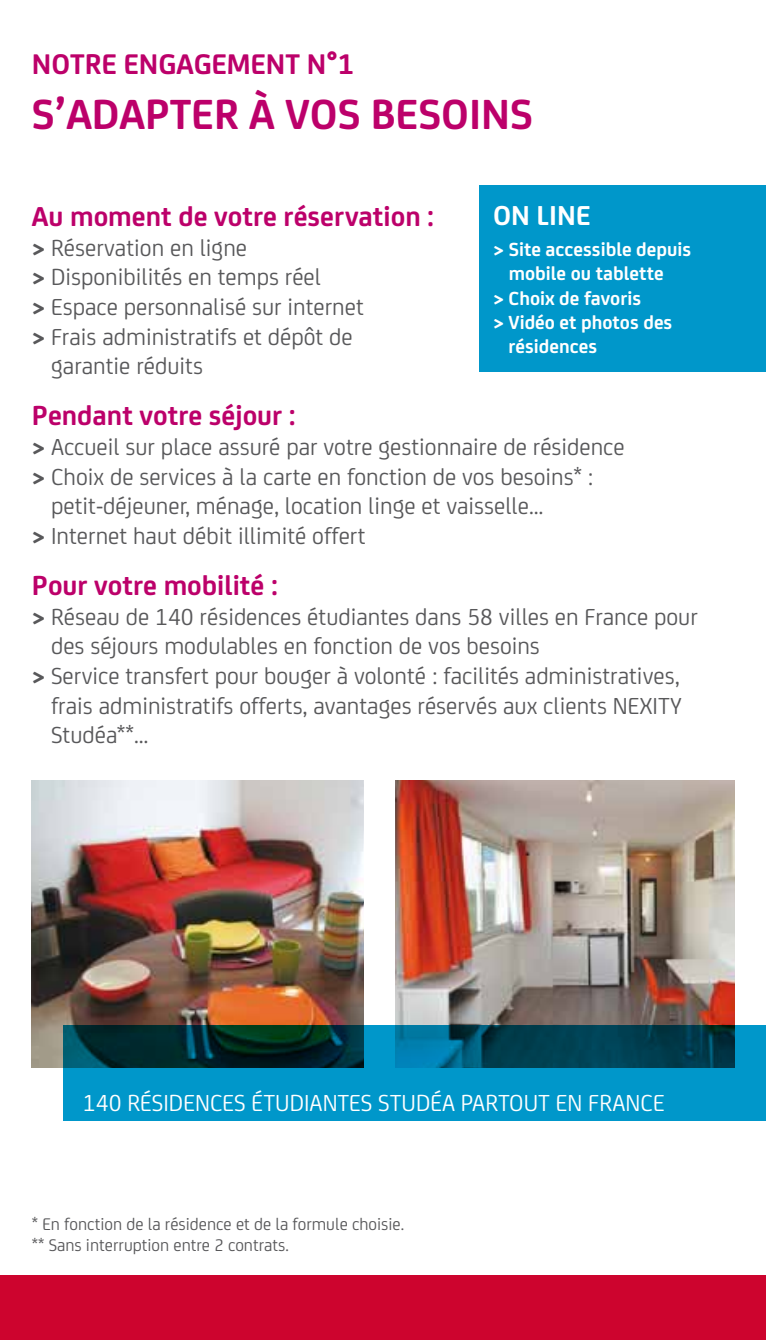
<style>
.page{position:relative;width:766px;height:1340px;background:#fff}
.page>*{position:absolute;margin:0;border:0;box-sizing:border-box;transform-origin:0 0}
.t1{font:700 45px "Nexity";color:#bc006a}
.t2{font:700 30.38px "Nexity";color:#bc006a}
.t3{font:700 29.25px "Nexity";color:#bc006a}
.t4{font:700 29.25px "Nexity";color:#fff}
.t5{font:24.75px "Nexity";color:#58585a}
.t6{font:24.75px "Nexity";color:#fff}
.t7{font:700 20.25px "Nexity";color:#fff}
.t8{font:18px/21.6px "Nexity";color:#58585a}
.s1{font-weight:700}
</style>
<div class="page">
<div style="left:0;top:1275px;width:765px;height:64px;background:#cd042e"></div>
<div style="left:479px;top:185px;width:286px;height:187px;background:#0097ca"></div>
<img style="left:395px;top:780px;width:338px;height:244px">
<img style="left:32px;top:780px;width:331px;height:287px">
<svg style="left:64px;top:1024px;width:701px;height:96px;background:#017194"></svg>
<p class="t2" style="left:32px;top:41px;width:126px">Notre engag</p>
<p class="t2" style="left:212px;top:41px;width:144px">ement n°1</p>
<h1 class="t1" style="left:32px;top:80px;width:502px">S’ADAPTER À VOS BESOINS</h1>
<p class="t3" style="left:32px;top:194px;width:404px">Au moment de votre réservation :</p>
<p class="t5" style="left:32px;top:230px;width:217px"><span class="s1">&gt;</span> Réservation en ligne</p>
<p class="t5" style="left:32px;top:259px;width:290px"><span class="s1">&gt;</span> Disponibilités en temps réel</p>
<p class="t5" style="left:32px;top:289px;width:333px"><span class="s1">&gt;</span> Espace personnalisé sur internet</p>
<p class="t5" style="left:32px;top:319px;width:322px"><span class="s1">&gt;</span> Frais administratifs et dépôt de</p>
<p class="t5" style="left:51px;top:349px;width:153px">garantie réduits</p>
<p class="t3" style="left:32px;top:393px;width:265px">Pendant votre séjour :</p>
<p class="t5" style="left:32px;top:429px;width:594px"><span class="s1">&gt;</span> Accueil sur place assuré par votre gestionnaire de résidence</p>
<p class="t5" style="left:32px;top:459px;width:563px"><span class="s1">&gt;</span> Choix de services à la carte en fonction de vos besoins* :</p>
<p class="t5" style="left:51px;top:488px;width:493px">petit-déjeuner, ménage, location linge et vaisselle…</p>
<p class="t5" style="left:32px;top:518px;width:335px"><span class="s1">&gt;</span> Internet haut débit illimité offert</p>
<p class="t3" style="left:32px;top:563px;width:247px">Pour votre mobilité :</p>
<p class="t5" style="left:32px;top:598px;width:667px"><span class="s1">&gt;</span> Réseau de 140 résidences étudiantes dans 58 villes en France pour</p>
<p class="t5" style="left:51px;top:628px;width:490px">des séjours modulables en fonction de vos besoins</p>
<p class="t5" style="left:32px;top:658px;width:649px"><span class="s1">&gt;</span> Service transfert pour bouger à volonté : facilités administratives,</p>
<p class="t5" style="left:51px;top:688px;width:632px">frais administratifs offerts, avantages réservés aux clients NEXITY</p>
<p class="t5" style="left:51px;top:717px;width:99px">Studéa**…</p>
<p class="t4" style="left:493px;top:194px;width:96px">ON LINE</p>
<p class="t7" style="left:493px;top:234px;width:200px">&gt; Site accessible depuis</p>
<p class="t7" style="left:508px;top:258px;width:156px">mobile ou tablette</p>
<p class="t7" style="left:493px;top:283px;width:149px">&gt; Choix de favoris</p>
<p class="t7" style="left:493px;top:307px;width:181px">&gt; Vidéo et photos des</p>
<p class="t7" style="left:508px;top:331px;width:90px">résidences</p>
<p class="t6" style="left:83px;top:1084px;width:583px">140 RÉSIDENCES ÉTUDIANTES STUDÉA PARTOUT EN FRANCE</p>
<p class="t8" style="left:32px;top:1211px;width:374px">* En fonction de la résidence et de la formule choisie. ** Sans interruption entre 2 contrats.</p>
</div>
